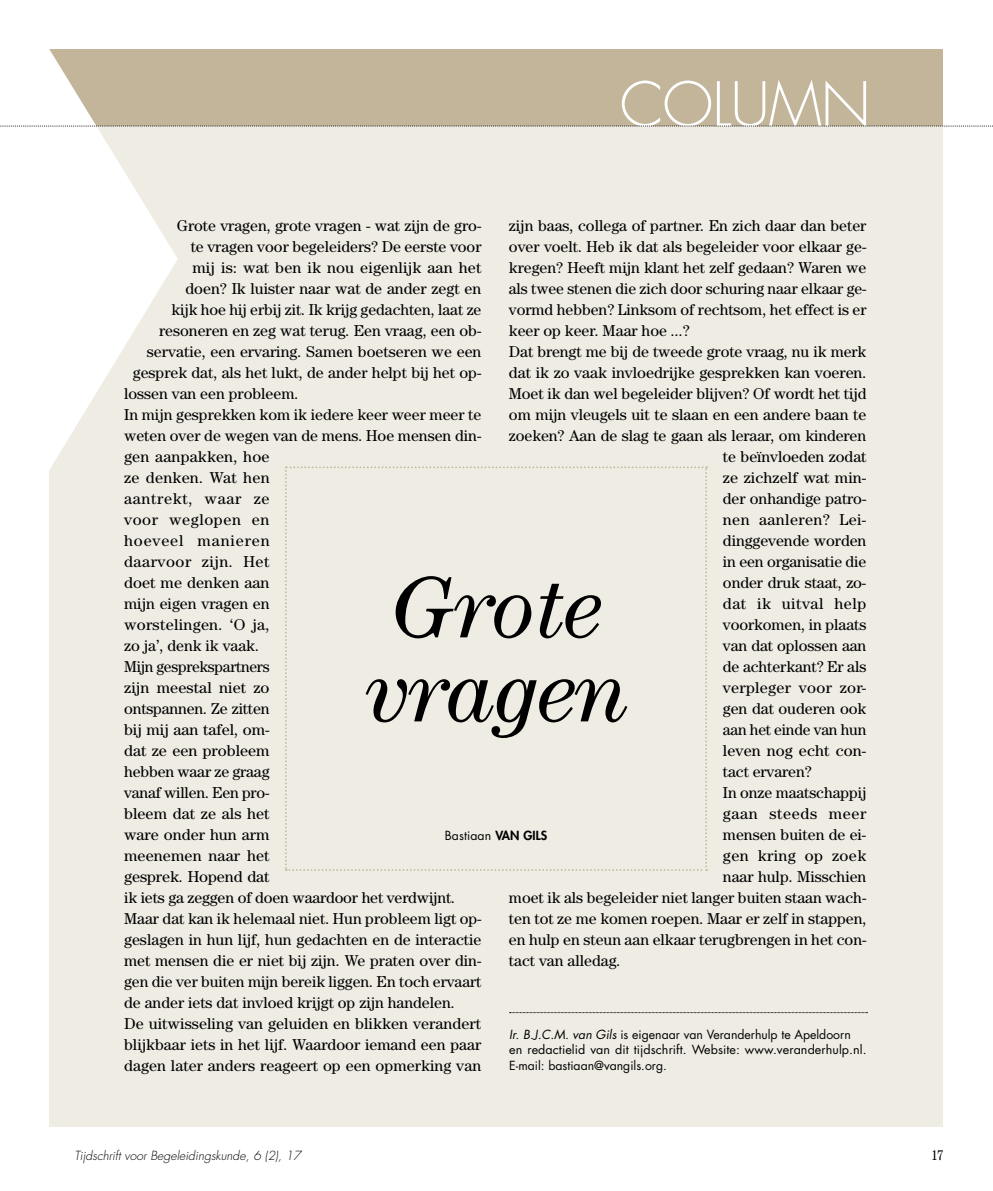
<style>
.page{position:relative;width:993px;height:1191px;background:#fff}
.page>*{position:absolute;margin:0;border:0;box-sizing:border-box;transform-origin:0 0}
.t1{font:italic 87.5px/84px "Century Std";letter-spacing:-.01em;color:#000;text-align:center}
.t2{font:300 59.5px "Futura Std";letter-spacing:-.02em;color:#fff}
.t3{font:15.75px "Century Std";color:#000}
.t4{font:15.75px "Century Std";letter-spacing:.035em;color:#000}
.t5{font:15.75px "Century Std";letter-spacing:.025em;color:#000}
.t6{font:15.75px "Century Std";letter-spacing:.04em;color:#000}
.t7{font:15.75px "Century Std";letter-spacing:.05em;color:#000}
.t8{font:15.75px "Century Std";letter-spacing:.03em;color:#000}
.t9{font:condensed 14px "Century Std";color:#000}
.t10{font:12.25px/15.8px "Futura Std";letter-spacing:.005em;color:#000}
.t11{font:italic 300 12.25px "Futura Std";color:#000}
.s1{font-weight:800}
.s2{font-style:italic}
</style>
<div class="page">
<div style="left:50px;top:50px;width:893px;height:1076px;background:#efece4"></div>
<div style="left:49px;top:50px;width:893px;height:76px;background:#c2b59a"></div>
<svg style="left:509px;top:1012px;width:358px;height:1px"></svg>
<svg style="left:46px;top:49px;width:132px;height:426px;fill:#fff"></svg>
<svg style="left:285px;top:466px;width:422px;height:405px"></svg>
<svg style="left:0;top:126px;width:993px;height:1px"></svg>
<h2 class="t2" style="left:619px;top:68px;width:253px">COLUMN</h2>
<p class="t3" style="left:177px;top:216px;width:306px">Grote vragen, grote vragen - wat zijn de gro-</p>
<p class="t3" style="left:191px;top:237px;width:292px">te vragen voor begeleiders? De eerste voor</p>
<p class="t3" style="left:192px;top:258px;width:290px">mij is: wat ben ik nou eigenlijk aan het</p>
<p class="t3" style="left:185px;top:279px;width:297px">doen? Ik luister naar wat de ander zegt en</p>
<p class="t3" style="left:171px;top:300px;width:311px">kijk hoe hij erbij zit. Ik krijg gedachten, laat ze</p>
<p class="t3" style="left:159px;top:321px;width:323px">resoneren en zeg wat terug. Een vraag, een ob-</p>
<p class="t3" style="left:147px;top:342px;width:336px">servatie, een ervaring. Samen boetseren we een</p>
<p class="t3" style="left:133px;top:363px;width:350px">gesprek dat, als het lukt, de ander helpt bij het op-</p>
<p class="t3" style="left:124px;top:384px;width:176px">lossen van een probleem.</p>
<p class="t3" style="left:124px;top:405px;width:358px">In mijn gesprekken kom ik iedere keer weer meer te</p>
<p class="t3" style="left:124px;top:426px;width:358px">weten over de wegen van de mens. Hoe mensen din-</p>
<p class="t3" style="left:124px;top:447px;width:147px">gen aanpakken, hoe</p>
<p class="t3" style="left:124px;top:468px;width:147px">ze denken. Wat hen</p>
<p class="t6" style="left:124px;top:489px;width:147px">aantrekt, waar ze</p>
<p class="t4" style="left:124px;top:510px;width:147px">voor weglopen en</p>
<p class="t7" style="left:124px;top:531px;width:147px">hoeveel manieren</p>
<p class="t4" style="left:124px;top:552px;width:147px">daarvoor zijn. Het</p>
<p class="t3" style="left:124px;top:573px;width:147px">doet me denken aan</p>
<p class="t3" style="left:124px;top:594px;width:147px">mijn eigen vragen en</p>
<p class="t3" style="left:124px;top:615px;width:147px">worstelingen. ‘O ja,</p>
<p class="t3" style="left:124px;top:636px;width:136px">zo ja’, denk ik vaak.</p>
<p class="t3" style="left:124px;top:657px;width:147px">Mijn gesprekspartners</p>
<p class="t3" style="left:124px;top:678px;width:147px">zijn meestal niet zo</p>
<p class="t3" style="left:124px;top:699px;width:147px">ontspannen. Ze zitten</p>
<p class="t3" style="left:124px;top:720px;width:147px">bij mij aan tafel, om-</p>
<p class="t3" style="left:124px;top:741px;width:147px">dat ze een probleem</p>
<p class="t3" style="left:124px;top:762px;width:147px">hebben waar ze graag</p>
<p class="t3" style="left:124px;top:783px;width:147px">vanaf willen. Een pro-</p>
<p class="t3" style="left:124px;top:804px;width:147px">bleem dat ze als het</p>
<p class="t3" style="left:124px;top:825px;width:147px">ware onder hun arm</p>
<p class="t3" style="left:124px;top:846px;width:147px">meenemen naar het</p>
<p class="t3" style="left:124px;top:867px;width:147px">gesprek. Hopend dat</p>
<p class="t3" style="left:124px;top:888px;width:332px">ik iets ga zeggen of doen waardoor het verdwijnt.</p>
<p class="t3" style="left:124px;top:909px;width:359px">Maar dat kan ik helemaal niet. Hun probleem ligt op-</p>
<p class="t3" style="left:124px;top:930px;width:359px">geslagen in hun lijf, hun gedachten en de interactie</p>
<p class="t3" style="left:124px;top:951px;width:359px">met mensen die er niet bij zijn. We praten over din-</p>
<p class="t3" style="left:124px;top:972px;width:358px">gen die ver buiten mijn bereik liggen. En toch ervaart</p>
<p class="t3" style="left:124px;top:993px;width:332px">de ander iets dat invloed krijgt op zijn handelen.</p>
<p class="t3" style="left:124px;top:1014px;width:358px">De uitwisseling van geluiden en blikken verandert</p>
<p class="t3" style="left:124px;top:1035px;width:358px">blijkbaar iets in het lijf. Waardoor iemand een paar</p>
<p class="t3" style="left:124px;top:1056px;width:358px">dagen later anders reageert op een opmerking van</p>
<p class="t3" style="left:508px;top:216px;width:359px">zijn baas, collega of partner. En zich daar dan beter</p>
<p class="t3" style="left:508px;top:237px;width:359px">over voelt. Heb ik dat als begeleider voor elkaar ge-</p>
<p class="t3" style="left:508px;top:258px;width:359px">kregen? Heeft mijn klant het zelf gedaan? Waren we</p>
<p class="t3" style="left:508px;top:279px;width:359px">als twee stenen die zich door schuring naar elkaar ge-</p>
<p class="t3" style="left:508px;top:300px;width:359px">vormd hebben? Linksom of rechtsom, het effect is er</p>
<p class="t3" style="left:508px;top:321px;width:182px">keer op keer. Maar hoe ...?</p>
<p class="t3" style="left:508px;top:342px;width:359px">Dat brengt me bij de tweede grote vraag, nu ik merk</p>
<p class="t3" style="left:508px;top:363px;width:359px">dat ik zo vaak invloedrijke gesprekken kan voeren.</p>
<p class="t3" style="left:508px;top:384px;width:359px">Moet ik dan wel begeleider blijven? Of wordt het tijd</p>
<p class="t3" style="left:508px;top:405px;width:359px">om mijn vleugels uit te slaan en een andere baan te</p>
<p class="t3" style="left:508px;top:426px;width:359px">zoeken? Aan de slag te gaan als leraar, om kinderen</p>
<p class="t3" style="left:722px;top:447px;width:145px">te beïnvloeden zodat</p>
<p class="t3" style="left:722px;top:468px;width:145px">ze zichzelf wat min-</p>
<p class="t3" style="left:722px;top:489px;width:145px">der onhandige patro-</p>
<p class="t5" style="left:722px;top:510px;width:145px">nen aanleren? Lei-</p>
<p class="t3" style="left:722px;top:531px;width:145px">dinggevende worden</p>
<p class="t3" style="left:722px;top:552px;width:145px">in een organisatie die</p>
<p class="t3" style="left:722px;top:573px;width:145px">onder druk staat, zo-</p>
<p class="t8" style="left:722px;top:594px;width:145px">dat ik uitval help</p>
<p class="t3" style="left:722px;top:615px;width:145px">voorkomen, in plaats</p>
<p class="t3" style="left:722px;top:636px;width:145px">van dat oplossen aan</p>
<p class="t3" style="left:722px;top:657px;width:145px">de achterkant? Er als</p>
<p class="t3" style="left:722px;top:678px;width:145px">verpleger voor zor-</p>
<p class="t3" style="left:722px;top:699px;width:145px">gen dat ouderen ook</p>
<p class="t3" style="left:722px;top:720px;width:145px">aan het einde van hun</p>
<p class="t3" style="left:722px;top:741px;width:145px">leven nog echt con-</p>
<p class="t3" style="left:722px;top:762px;width:90px">tact ervaren?</p>
<p class="t3" style="left:722px;top:783px;width:145px">In onze maatschappij</p>
<p class="t6" style="left:722px;top:804px;width:145px">gaan steeds meer</p>
<p class="t3" style="left:722px;top:825px;width:145px">mensen buiten de ei-</p>
<p class="t5" style="left:722px;top:846px;width:145px">gen kring op zoek</p>
<p class="t3" style="left:722px;top:867px;width:145px">naar hulp. Misschien</p>
<p class="t3" style="left:508px;top:888px;width:359px">moet ik als begeleider niet langer buiten staan wach-</p>
<p class="t3" style="left:508px;top:909px;width:359px">ten tot ze me komen roepen. Maar er zelf in stappen,</p>
<p class="t3" style="left:508px;top:930px;width:359px">en hulp en steun aan elkaar terugbrengen in het con-</p>
<p class="t3" style="left:508px;top:951px;width:113px">tact van alledag.</p>
<h1 class="t1" style="left:365px;top:564px;width:264px">Grote vragen</h1>
<p class="t10" style="left:444px;top:828px;width:104px">Bastiaan <span class="s1">VAN GILS</span></p>
<p class="t10" style="left:509px;top:1026px;width:359px"><span class="s2">Ir. B.J.C.M. van Gils</span> is eigenaar van Veranderhulp te Apeldoorn en redactielid van dit tijdschrift. Website: www.veranderhulp.nl.<br>E-mail: bastiaan@vangils.org.</p>
<p class="t11" style="left:74px;top:1148px;width:228px">Tijdschrift voor Begeleidingskunde, 6 (2), 17</p>
<p class="t9" style="left:931px;top:1147px;width:13px">17</p>
</div>
